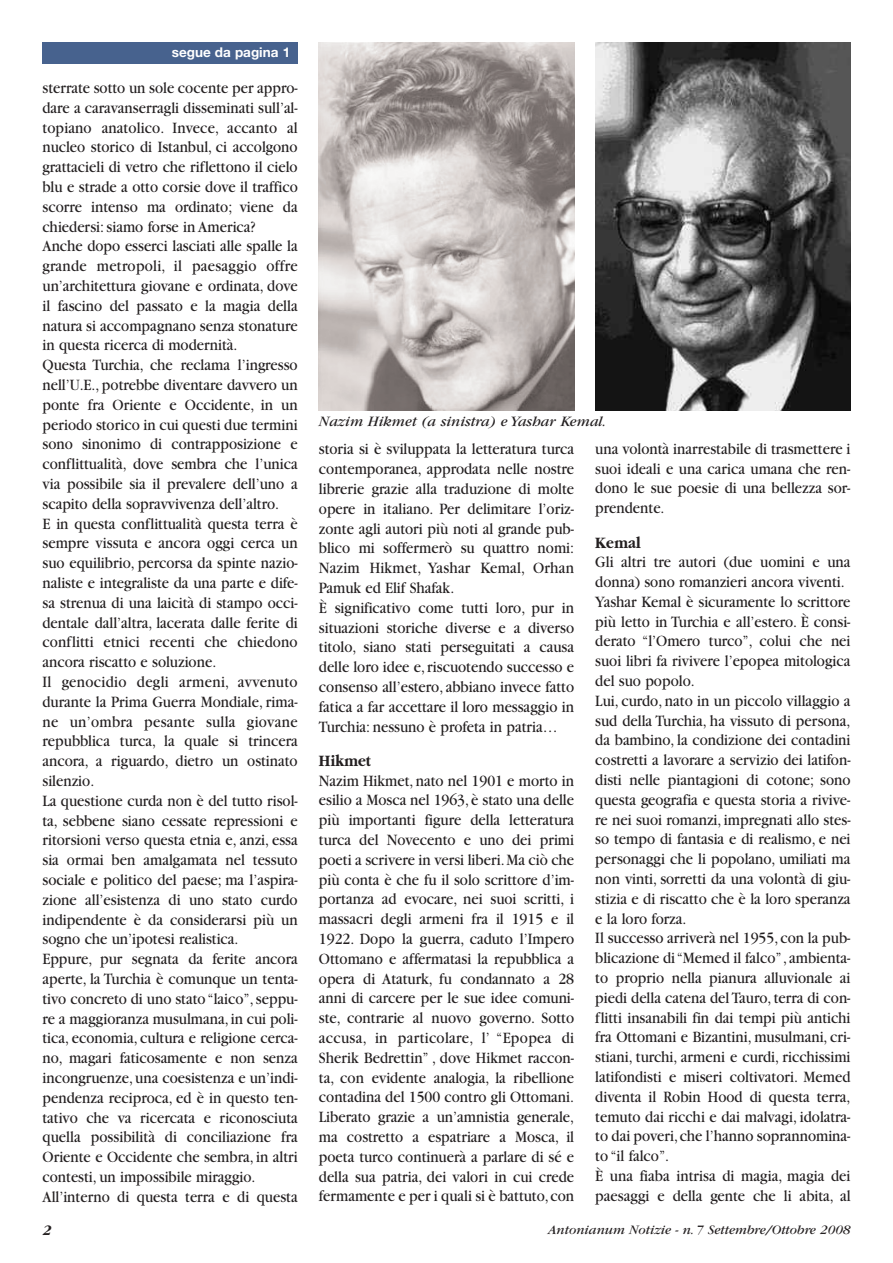
<style>
.page{position:relative;width:893px;height:1263px;background:#fff}
.page>*{position:absolute;margin:0;border:0;box-sizing:border-box;transform-origin:0 0}
.t1{font:16.5px/19.8px "Garamond";color:#231f20;scale:.9 1}
.t2{font:700 16.5px "Garamond";color:#231f20;scale:.9 1}
.t3{font:italic 15px "Garamond";color:#231f20}
.t4{font:italic 700 15px "Garamond";color:#231f20}
.t5{font:italic 13.5px "Garamond";color:#231f20}
.t6{font:700 13.5px "Helvetica Neue";color:#fff}
</style>
<div class="page">
<img style="left:319px;top:43px;width:255px;height:368px">
<img style="left:595px;top:43px;width:255px;height:368px">
<div style="left:43px;top:43px;width:255px;height:21px;background:#47628e"></div>
<p class="t6" style="left:172px;top:47px;width:120px">segue da pagina 1</p>
<p class="t1" style="left:43px;top:79px;width:285px">sterrate sotto un sole cocente per appro&shy;dare a caravanserragli disseminati sull’al&shy;topiano anatolico. Invece, accanto al nucleo storico di Istanbul, ci accolgono grattacieli di vetro che riflettono il cielo blu e strade a otto corsie dove il traffico scorre intenso ma ordinato; viene da chiedersi: siamo forse in America?<br>Anche dopo esserci lasciati alle spalle la grande metropoli, il paesaggio offre un’architettura giovane e ordinata, dove il fascino del passato e la magia della natura si accompagnano senza stonature in questa ricerca di modernità.<br>Questa Turchia, che reclama l’ingresso nell’U.E., potrebbe diventare davvero un ponte fra Oriente e Occidente, in un periodo storico in cui questi due termini sono sinonimo di contrapposizione e conflittualità, dove sembra che l’unica via possibile sia il prevalere dell’uno a scapito della sopravvivenza dell’altro.<br>E in questa conflittualità questa terra è sempre vissuta e ancora oggi cerca un suo equilibrio, percorsa da spinte nazio&shy;naliste e integraliste da una parte e dife&shy;sa strenua di una laicità di stampo occi&shy;dentale dall’altra, lacerata dalle ferite di conflitti etnici recenti che chiedono ancora riscatto e soluzione.<br>Il genocidio degli armeni, avvenuto durante la Prima Guerra Mondiale, rima&shy;ne un’ombra pesante sulla giovane repubblica turca, la quale si trincera ancora, a riguardo, dietro un ostinato silenzio.<br>La questione curda non è del tutto risol&shy;ta, sebbene siano cessate repressioni e ritorsioni verso questa etnia e, anzi, essa sia ormai ben amalgamata nel tessuto sociale e politico del paese; ma l’aspira&shy;zione all’esistenza di uno stato curdo indipendente è da considerarsi più un sogno che un’ipotesi realistica.<br>Eppure, pur segnata da ferite ancora aperte, la Turchia è comunque un tenta&shy;tivo concreto di uno stato “laico”, seppu&shy;re a maggioranza musulmana, in cui poli&shy;tica, economia, cultura e religione cerca&shy;no, magari faticosamente e non senza incongruenze, una coesistenza e un’indi&shy;pendenza reciproca, ed è in questo ten&shy;tativo che va ricercata e riconosciuta quella possibilità di conciliazione fra Oriente e Occidente che sembra, in altri contesti, un impossibile miraggio.<br>All’interno di questa terra e di questa</p>
<p class="t3" style="left:319px;top:416px;width:289px">Nazim Hikmet (a sinistra) e Yashar Kemal.</p>
<p class="t1" style="left:319px;top:441px;width:285px">storia si è sviluppata la letteratura turca contemporanea, approdata nelle nostre librerie grazie alla traduzione di molte opere in italiano. Per delimitare l’oriz&shy;zonte agli autori più noti al grande pub&shy;blico mi soffermerò su quattro nomi:<br>Nazim Hikmet, Yashar Kemal, Orhan Pamuk ed Elif Shafak.<br>È significativo come tutti loro, pur in situazioni storiche diverse e a diverso titolo, siano stati perseguitati a causa delle loro idee e, riscuotendo successo e consenso all’estero, abbiano invece fatto fatica a far accettare il loro messaggio in Turchia: nessuno è profeta in patria…</p>
<p class="t2" style="left:319px;top:751px;width:59px">Hikmet</p>
<p class="t1" style="left:319px;top:772px;width:285px;text-align:justify">Nazim Hikmet, nato nel 1901 e morto in esilio a Mosca nel 1963, è stato una delle più importanti figure della letteratura turca del Novecento e uno dei primi poeti a scrivere in versi liberi.Ma ciò che più conta è che fu il solo scrittore d’im&shy;portanza ad evocare, nei suoi scritti, i massacri degli armeni fra il 1915 e il 1922. Dopo la guerra, caduto l’Impero Ottomano e affermatasi la repubblica a opera di Ataturk, fu condannato a 28 anni di carcere per le sue idee comuni&shy;ste, contrarie al nuovo governo. Sotto accusa, in particolare, l’ “Epopea di Sherik Bedrettin” , dove Hikmet raccon&shy;ta, con evidente analogia, la ribellione contadina del 1500 contro gli Ottomani.<br>Liberato grazie a un’amnistia generale, ma costretto a espatriare a Mosca, il poeta turco continuerà a parlare di sé e della sua patria, dei valori in cui crede fermamente e per i quali si è battuto,con</p>
<p class="t1" style="left:595px;top:440px;width:285px;text-align:justify">una volontà inarrestabile di trasmettere i suoi ideali e una carica umana che ren&shy;dono le sue poesie di una bellezza sor&shy;prendente.</p>
<p class="t2" style="left:595px;top:533px;width:52px">Kemal</p>
<p class="t1" style="left:595px;top:553px;width:285px">Gli altri tre autori (due uomini e una donna) sono romanzieri ancora viventi.<br>Yashar Kemal è sicuramente lo scrittore più letto in Turchia e all’estero. È consi&shy;derato “l’Omero turco”, colui che nei suoi libri fa rivivere l’epopea mitologica del suo popolo.<br>Lui, curdo, nato in un piccolo villaggio a sud della Turchia, ha vissuto di persona, da bambino, la condizione dei contadini costretti a lavorare a servizio dei latifon&shy;disti nelle piantagioni di cotone; sono questa geografia e questa storia a rivive&shy;re nei suoi romanzi, impregnati allo stes&shy;so tempo di fantasia e di realismo, e nei personaggi che li popolano, umiliati ma non vinti, sorretti da una volontà di giu&shy;stizia e di riscatto che è la loro speranza e la loro forza.<br>Il successo arriverà nel 1955, con la pub&shy;blicazione di “Memed il falco”,ambienta&shy;to proprio nella pianura alluvionale ai piedi della catena del Tauro, terra di con&shy;flitti insanabili fin dai tempi più antichi fra Ottomani e Bizantini, musulmani, cri&shy;stiani, turchi, armeni e curdi, ricchissimi latifondisti e miseri coltivatori. Memed diventa il Robin Hood di questa terra, temuto dai ricchi e dai malvagi, idolatra&shy;to dai poveri,che l’hanno soprannomina&shy;to “il falco”.<br>È una fiaba intrisa di magia, magia dei paesaggi e della gente che li abita, al</p>
<p class="t4" style="left:43px;top:1221px;width:10px">2</p>
<p class="t5" style="left:548px;top:1225px;width:304px">Antonianum Notizie - n. 7 Settembre/Ottobre 2008</p>
</div>
